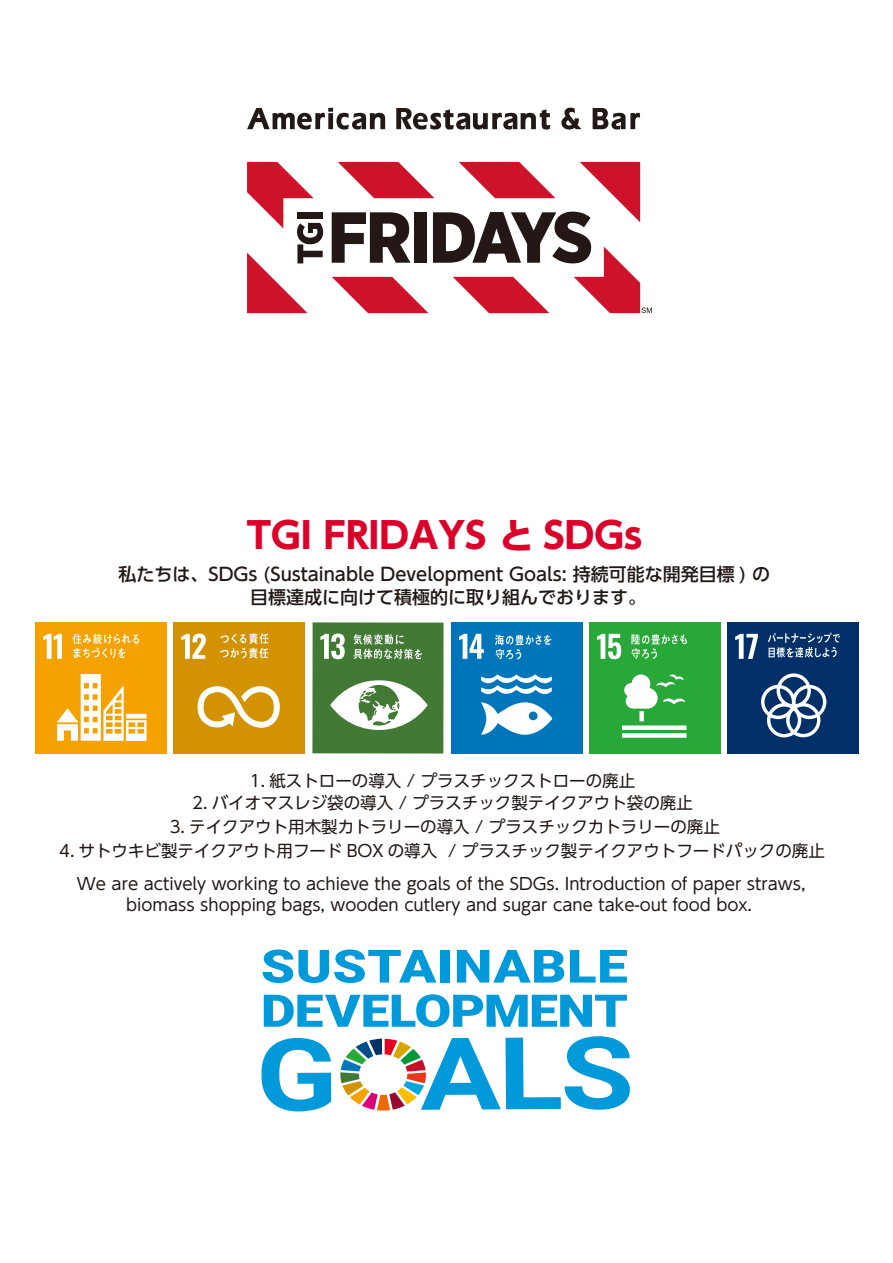
<style>
.page{position:relative;width:893px;height:1263px;background:#fff}
.page>*{position:absolute;margin:0;border:0;box-sizing:border-box;transform-origin:0 0}
.t1{font:700 36px "UD Shin Go Pro";color:#db0029}
.t2{font:500 18px/22.5px "UD Shin Go Pro";color:#221815;text-align:center}
.t3{font:16.5px/21px "UD Shin Go Pro";color:#221815;text-align:center}
</style>
<div class="page">
<div style="left:174px;top:622px;width:131px;height:131px;background:#d39200"></div>
<svg style="left:181px;top:633px;width:25px;height:26px"></svg>
<svg style="left:198px;top:686px;width:82px;height:42px"></svg>
<svg style="left:220px;top:633px;width:49px;height:25px"></svg>
<div style="left:312px;top:622px;width:132px;height:131px;background:#427935"></div>
<svg style="left:320px;top:633px;width:25px;height:26px"></svg>
<svg style="left:330px;top:680px;width:98px;height:50px"></svg>
<svg style="left:353px;top:634px;width:69px;height:25px"></svg>
<div style="left:451px;top:622px;width:131px;height:131px;background:#0076ba"></div>
<svg style="left:459px;top:634px;width:25px;height:25px"></svg>
<svg style="left:481px;top:674px;width:71px;height:61px"></svg>
<svg style="left:495px;top:634px;width:56px;height:25px"></svg>
<div style="left:589px;top:622px;width:131px;height:131px;background:#28a838"></div>
<svg style="left:597px;top:634px;width:24px;height:25px"></svg>
<div style="left:639px;top:711px;width:5px;height:10px;background:#fff"></div>
<div style="left:622px;top:725px;width:64px;height:5px;background:#fff"></div>
<div style="left:622px;top:733px;width:64px;height:5px;background:#fff"></div>
<svg style="left:624px;top:674px;width:61px;height:35px"></svg>
<svg style="left:631px;top:634px;width:56px;height:25px"></svg>
<div style="left:727px;top:622px;width:131px;height:131px;background:#003067"></div>
<svg style="left:735px;top:634px;width:23px;height:25px"></svg>
<svg style="left:761px;top:673px;width:65px;height:64px"></svg>
<svg style="left:768px;top:632px;width:72px;height:25px"></svg>
<svg style="left:261px;top:1038px;width:70px;height:73px"></svg>
<svg style="left:340px;top:1036px;width:290px;height:74px"></svg>
<svg style="left:263px;top:949px;width:173px;height:34px"></svg>
<div style="left:440px;top:950px;width:10px;height:32px;background:#0099d9"></div>
<svg style="left:457px;top:950px;width:107px;height:32px"></svg>
<svg style="left:570px;top:950px;width:57px;height:32px"></svg>
<svg style="left:264px;top:994px;width:363px;height:33px"></svg>
<img style="left:35px;top:622px;width:132px;height:132px">
<svg style="left:247px;top:162px;width:76px;height:151px"></svg>
<div style="left:297px;top:212px;width:26px;height:7px;background:#231815"></div>
<svg style="left:396px;top:108px;width:154px;height:22px"></svg>
<svg style="left:561px;top:108px;width:20px;height:22px"></svg>
<svg style="left:247px;top:108px;width:138px;height:22px"></svg>
<svg style="left:593px;top:108px;width:47px;height:22px"></svg>
<svg style="left:332px;top:162px;width:320px;height:151px"></svg>
<h1 class="t1" style="left:247px;top:506px;width:397px">TGI FRIDAYS と SDGs</h1>
<p class="t2" style="left:118px;top:563px;width:653px">私たちは、SDGs (Sustainable Development Goals: 持続可能な開発目標 ) の目標達成に向けて積極的に取り組んでおります。</p>
<p class="t3" style="left:250px;top:770px;width:387px">1. 紙ストローの導入 / プラスチックストローの廃止</p>
<p class="t3" style="left:192px;top:791px;width:502px">2. バイオマスレジ袋の導入 / プラスチック製テイクアウト袋の廃止</p>
<p class="t3" style="left:170px;top:816px;width:552px">3. テイクアウト用木製カトラリーの導入 / プラスチックカトラリーの廃止</p>
<p class="t3" style="left:59px;top:840px;width:767px">4. サトウキビ製テイクアウト用フード BOX の導入 / プラスチック製テイクアウトフードパックの廃止</p>
<p class="t3" style="left:77px;top:873px;width:730px">We are actively working to achieve the goals of the SDGs. Introduction of paper straws, biomass shopping bags, wooden cutlery and sugar cane take-out food box.</p>
</div>
